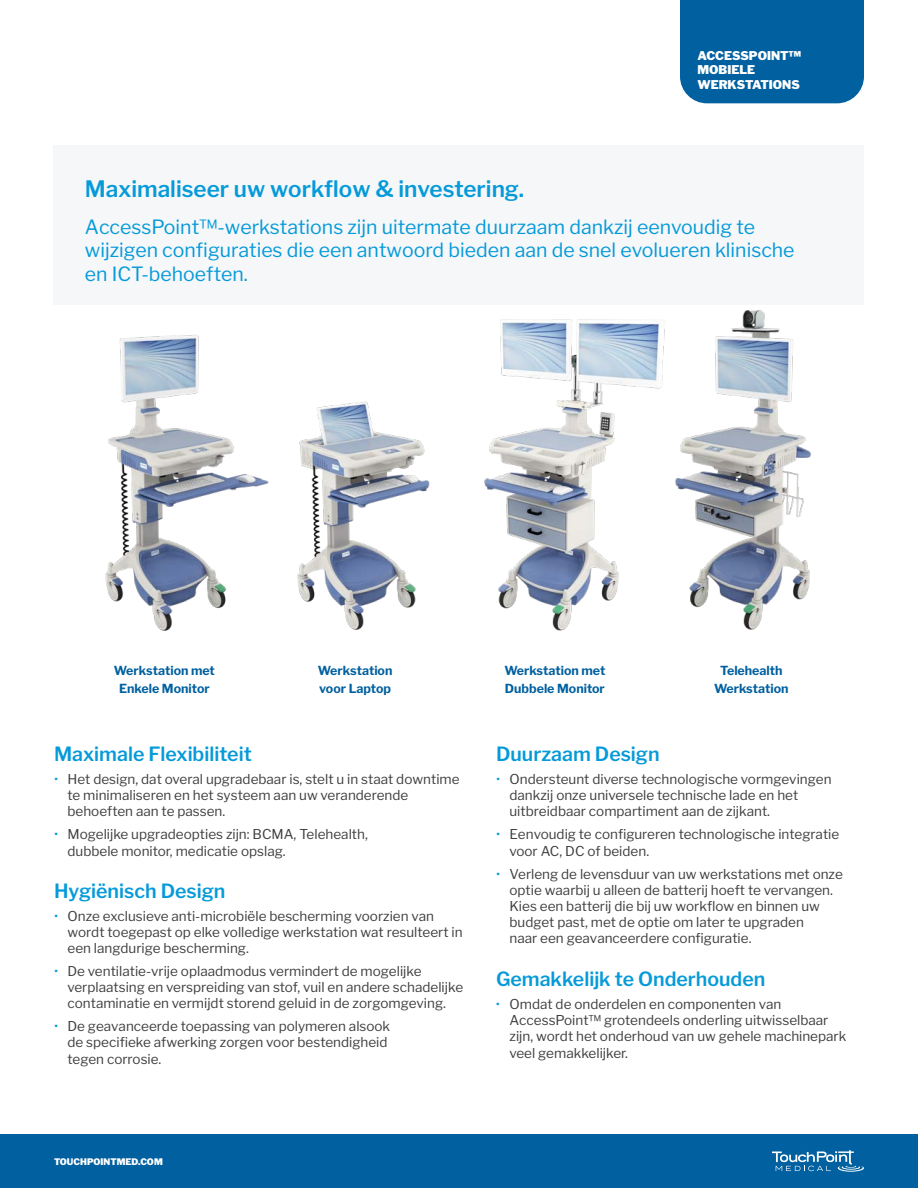
<style>
.page{position:relative;width:918px;height:1188px;background:#fff}
.page>*{position:absolute;margin:0;border:0;box-sizing:border-box;transform-origin:0 0}
.Subtitle_-_callout{font:600 22.5px "Libre Franklin";color:#069ad9}
.Subtitle_-_callout-2{font:19.5px/23.4px "Libre Franklin";color:#069ad9}
.Bullets_with_Light_B{font:600 19.5px "Libre Franklin";color:#069ad9}
.t1{font:13.5px/16.2px "Libre Franklin";color:#3e3e3f}
.Product_Specs{font:700 12.45px/18.6px "Libre Franklin";color:#0060a0;text-align:center}
.Category_Tab{font:900 12px/14.4px "Libre Franklin";color:#fff}
.t2{font:900 9px "Libre Franklin";color:#fff}
.s1{color:#069ad9}
</style>
<div class="page">
<div style="left:0;top:1134px;width:918px;height:54px;background:#0060a0"></div>
<svg style="left:772px;top:1150px;width:92px;height:22px"></svg>
<div style="left:680px;top:0;width:184px;height:103px;background:#0060a0"></div>
<div style="left:54px;top:146px;width:810px;height:159px;background:#f5f7f9"></div>
<img style="left:675px;top:310px;width:137px;height:320px">
<img style="left:105px;top:334px;width:164px;height:297px">
<img style="left:484px;top:319px;width:181px;height:312px">
<img style="left:297px;top:401px;width:133px;height:229px">
<p class="Category_Tab" style="left:697px;top:48px;width:105px">ACCESSPOINT™<br>MOBIELE<br>WERKSTATIONS</p>
<p class="Subtitle_-_callout" style="left:85px;top:175px;width:441px">Maximaliseer uw workflow &amp; investering.</p>
<p class="Subtitle_-_callout-2" style="left:85px;top:215px;width:711px">AccessPoint™-werkstations zijn uitermate duurzaam dankzij eenvoudig te wijzigen configuraties die een antwoord bieden aan de snel evolueren klinische en ICT‑behoeften.</p>
<p class="Product_Specs" style="left:114px;top:661px;width:103px">Werkstation met<br>Enkele Monitor</p>
<p class="Product_Specs" style="left:318px;top:661px;width:76px;text-align:left">Werkstation voor Laptop</p>
<p class="Product_Specs" style="left:504px;top:661px;width:103px;text-align:left">Werkstation met<br>Dubbele Monitor</p>
<p class="Product_Specs" style="left:714px;top:661px;width:76px">Telehealth<br>Werkstation</p>
<p class="Bullets_with_Light_B" style="left:54px;top:742px;width:199px">Maximale Flexibiliteit</p>
<p class="t1" style="left:68px;top:771px;width:394px;text-indent:-14px"><span class="s1">•</span> Het design, dat overal upgradebaar is, stelt u in staat downtime te minimaliseren en het systeem aan uw veranderende behoeften aan te passen.</p>
<p class="t1" style="left:68px;top:826px;width:302px;text-indent:-14px"><span class="s1">•</span> Mogelijke upgradeopties zijn: BCMA, Telehealth, dubbele monitor, medicatie opslag.</p>
<p class="Bullets_with_Light_B" style="left:54px;top:879px;width:173px">Hygiënisch Design</p>
<p class="t1" style="left:68px;top:908px;width:397px;text-indent:-14px"><span class="s1">•</span> Onze exclusieve anti-microbiële bescherming voorzien van wordt toegepast op elke volledige werkstation wat resulteert in een langdurige bescherming.</p>
<p class="t1" style="left:68px;top:963px;width:397px;text-indent:-14px"><span class="s1">•</span> De ventilatie-vrije oplaadmodus vermindert de mogelijke verplaatsing en verspreiding van stof, vuil en andere schadelijke contaminatie en vermijdt storend geluid in de zorgomgeving.</p>
<p class="t1" style="left:68px;top:1018px;width:324px;text-indent:-14px"><span class="s1">•</span> De geavanceerde toepassing van polymeren alsook de specifieke afwerking zorgen voor bestendigheid tegen corrosie.</p>
<p class="Bullets_with_Light_B" style="left:496px;top:742px;width:165px">Duurzaam Design</p>
<p class="t1" style="left:510px;top:771px;width:324px;text-indent:-14px"><span class="s1">•</span> Ondersteunt diverse technologische vormgevingen dankzij onze universele technische lade en het uitbreidbaar compartiment aan de zijkant.</p>
<p class="t1" style="left:510px;top:826px;width:331px;text-indent:-14px"><span class="s1">•</span> Eenvoudig te configureren technologische integratie voor AC, DC of beiden.</p>
<p class="t1" style="left:510px;top:866px;width:335px;text-indent:-14px"><span class="s1">•</span> Verleng de levensduur van uw werkstations met onze optie waarbij u alleen de batterij hoeft te vervangen.<br>Kies een batterij die bij uw workflow en binnen uw budget past, met de optie om later te upgraden<br>naar een geavanceerdere configuratie.</p>
<p class="Bullets_with_Light_B" style="left:496px;top:967px;width:271px">Gemakkelijk te Onderhouden</p>
<p class="t1" style="left:509px;top:996px;width:338px;text-indent:-14px"><span class="s1">•</span> Omdat de onderdelen en componenten van AccessPoint™ grotendeels onderling uitwisselbaar zijn, wordt het onderhoud van uw gehele machinepark veel gemakkelijker.</p>
<p class="t2" style="left:54px;top:1157px;width:110px">TOUCHPOINTMED.COM</p>
</div>
